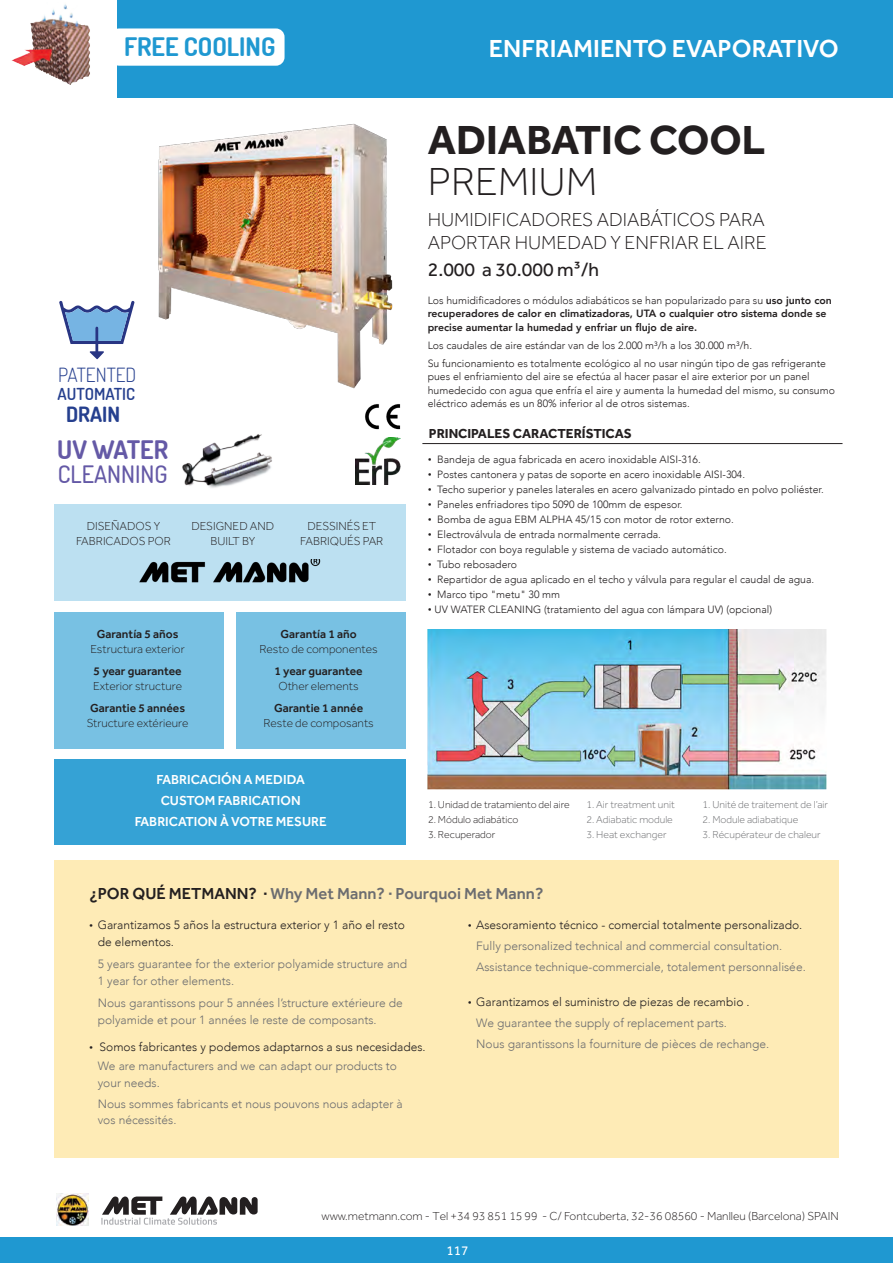
<style>
.page{position:relative;width:893px;height:1263px;background:#fff}
.page>*{position:absolute;margin:0;border:0;box-sizing:border-box;transform-origin:0 0}
.t1{font:700 42px "Effra";color:#231f20}
.t2{font:300 40.5px "Effra";color:#231f20}
.t3{font:500 25.5px "Effra";color:#fff}
.t4{font:700 25.5px "Dosis";color:#1f98d1}
.t5{font:700 25.5px "Dosis";color:#6459a6}
.t6{font:500 24px "Dosis";color:#6459a6}
.t7{font:700 21px "Dosis";color:#253f8e}
.t8{font:300 19.5px/22.5px "Effra";color:#231f20}
.t9{font:19.5px "Effra";color:#231f20}
.t10{font:300 19.5px "Dosis";color:#253f8e}
.t11{font:500 16.5px "Effra";color:#6c6d70}
.t12{font:600 16.5px "Dosis";color:#253f8e}
.t13{font:500 13.5px "Effra";color:#fff}
.t14{font:700 13.5px "Effra";color:#231f20}
.t15{font:13.5px "Effra";color:#fff}
.t16{font:300 12px "Avenir";color:#6c6d70}
.t17{font:300 12px "Effra";color:#231f20}
.t18{font:300 12px "Avenir";color:#231f20}
.t19{font:500 12px "Effra";color:#231f20}
.t20{font:300 10.5px/13.5px "Avenir";color:#231f20}
.t21{font:800 10.5px/13.5px "Avenir";color:#231f20}
.t22{font:300 10.5px "Effra";color:#6c6d70}
.t23{font:300 10.5px "Effra";color:#231f20}
.s1{font-weight:300}
.s2{font-family:"Effra";font-size:12px}
.s3{color:#231f20}
.s4{font-family:"Effra"}
</style>
<div class="page">
<div style="left:0;top:1238px;width:893px;height:25px;background:#1f98d1"></div>
<div style="left:0;top:0;width:893px;height:98px;background:#1f98d1"></div>
<img style="left:56px;top:1193px;width:33px;height:33px">
<svg style="left:101px;top:1196px;width:157px;height:29px"></svg>
<img style="left:132px;top:123px;width:261px;height:266px">
<div style="left:54px;top:759px;width:351px;height:85px;background:#35a2d5"></div>
<div style="left:54px;top:504px;width:351px;height:97px;background:#bce0f1"></div>
<img style="left:139px;top:560px;width:182px;height:23px">
<div style="left:54px;top:860px;width:785px;height:298px;background:#feebb6"></div>
<div style="left:54px;top:612px;width:169px;height:136px;background:#78c1e3"></div>
<div style="left:236px;top:612px;width:169px;height:136px;background:#78c1e3"></div>
<img style="left:427px;top:629px;width:400px;height:161px">
<hr style="left:422px;top:443px;width:420px;height:1px;background:#231f20">
<img style="left:355px;top:438px;width:45px;height:46px">
<img style="left:365px;top:404px;width:36px;height:26px">
<div style="left:0;top:0;width:117px;height:102px;background:#fff"></div>
<div style="left:111px;top:28px;width:174px;height:38px;background:#fff;border-radius:9px"></div>
<img style="left:12px;top:4px;width:78px;height:81px">
<img style="left:182px;top:434px;width:90px;height:54px">
<svg style="left:59px;top:301px;width:75px;height:43px"></svg>
<hr style="left:95px;top:328px;width:3px;height:24px;background:#283583">
<svg style="left:89px;top:351px;width:15px;height:8px"></svg>
<p class="t4" style="left:124px;top:30px;width:153px">FREE COOLING</p>
<p class="t10" style="left:58px;top:362px;width:80px">PATENTED</p>
<p class="t12" style="left:58px;top:384px;width:79px">AUTOMATIC</p>
<p class="t7" style="left:66px;top:401px;width:56px">DRAIN</p>
<p class="t5" style="left:57px;top:433px;width:113px">UV WATER</p>
<p class="t6" style="left:58px;top:458px;width:111px">CLEANNING</p>
<p class="t17" style="left:87px;top:519px;width:75px">DISEÑADOS Y</p>
<p class="t17" style="left:76px;top:534px;width:96px">FABRICADOS POR</p>
<p class="t17" style="left:191px;top:519px;width:84px">DESIGNED AND</p>
<p class="t17" style="left:210px;top:534px;width:46px">BUILT BY</p>
<p class="t17" style="left:308px;top:519px;width:70px">DESSINÉS ET</p>
<p class="t17" style="left:300px;top:534px;width:85px">FABRIQUÉS PAR</p>
<p class="t19" style="left:97px;top:626px;width:83px">Garantía 5 años</p>
<p class="t17" style="left:90px;top:642px;width:96px">Estructura exterior</p>
<p class="t19" style="left:94px;top:664px;width:89px">5 year guarantee</p>
<p class="t17" style="left:93px;top:679px;width:91px">Exterior structure</p>
<p class="t19" style="left:90px;top:701px;width:96px">Garantie 5 années</p>
<p class="t17" style="left:87px;top:716px;width:103px">Structure extérieure</p>
<p class="t19" style="left:280px;top:626px;width:78px">Garantía 1 año</p>
<p class="t17" style="left:259px;top:642px;width:120px">Resto de componentes</p>
<p class="t19" style="left:275px;top:664px;width:89px">1 year guarantee</p>
<p class="t17" style="left:278px;top:679px;width:82px">Other elements</p>
<p class="t19" style="left:274px;top:701px;width:91px">Garantie 1 année</p>
<p class="t17" style="left:263px;top:716px;width:112px">Reste de composants</p>
<p class="t13" style="left:157px;top:772px;width:150px">FABRICACIÓN A MEDIDA</p>
<p class="t13" style="left:161px;top:793px;width:141px">CUSTOM FABRICATION</p>
<p class="t13" style="left:135px;top:814px;width:194px">FABRICATION À VOTRE MESURE</p>
<p class="t3" style="left:489px;top:34px;width:352px">ENFRIAMIENTO EVAPORATIVO</p>
<p class="t1" style="left:428px;top:115px;width:339px">ADIABATIC COOL</p>
<p class="t2" style="left:428px;top:158px;width:171px">PREMIUM</p>
<p class="t8" style="left:428px;top:208px;width:340px">HUMIDIFICADORES ADIABÁTICOS PARA<br>APORTAR HUMEDAD Y ENFRIAR EL AIRE</p>
<p class="t9" style="left:428px;top:258px;width:173px">2.000 a 30.000 m3/h</p>
<p class="t21" style="left:428px;top:294px;width:406px"><span class="s1">Los humidificadores o módulos adiabáticos se han popularizado para su</span> uso junto con recuperadores de calor en climatizadoras, UTA o cualquier otro sistema donde se precise aumentar la humedad y enfriar un flujo de aire.</p>
<p class="t20" style="left:428px;top:339px;width:326px">Los caudales de aire estándar van de los 2.000 m³/h a los 30.000 m³/h.</p>
<p class="t20" style="left:428px;top:357px;width:409px">Su funcionamiento es totalmente ecológico al no usar ningún tipo de gas refrigerante pues el enfriamiento del aire se efectúa al hacer pasar el aire exterior por un panel humedecido con agua que enfría el aire y aumenta la humedad del mismo, su consumo eléctrico además es un 80% inferior al de otros sistemas.</p>
<p class="t14" style="left:429px;top:425px;width:205px">PRINCIPALES CARACTERÍSTICAS</p>
<p class="t20" style="left:428px;top:453px;width:274px"><span class="s2">•</span> Bandeja de agua fabricada en acero inoxidable AISI-316.</p>
<p class="t20" style="left:428px;top:468px;width:319px"><span class="s2">•</span> Postes cantonera y patas de soporte en acero inoxidable AISI-304.</p>
<p class="t20" style="left:428px;top:483px;width:398px"><span class="s2">•</span> Techo superior y paneles laterales en acero galvanizado pintado en polvo poliéster.</p>
<p class="t20" style="left:428px;top:498px;width:256px"><span class="s2">•</span> Paneles enfriadores tipo 5090 de 100mm de espesor.</p>
<p class="t20" style="left:428px;top:513px;width:308px"><span class="s2">•</span> Bomba de agua EBM ALPHA 45/15 con motor de rotor externo.</p>
<p class="t20" style="left:428px;top:528px;width:235px"><span class="s2">•</span> Electroválvula de entrada normalmente cerrada.</p>
<p class="t20" style="left:428px;top:543px;width:301px"><span class="s2">•</span> Flotador con boya regulable y sistema de vaciado automático.</p>
<p class="t20" style="left:428px;top:558px;width:91px"><span class="s2">•</span> Tubo rebosadero</p>
<p class="t20" style="left:428px;top:573px;width:388px"><span class="s2">•</span> Repartidor de agua aplicado en el techo y válvula para regular el caudal de agua.</p>
<p class="t20" style="left:428px;top:588px;width:134px"><span class="s2">•</span> Marco tipo "metu" 30 mm</p>
<p class="t20" style="left:428px;top:603px;width:346px"><span class="s2">•</span> UV WATER CLEANING (tratamiento del agua con lámpara UV) (opcional)</p>
<p class="t23" style="left:428px;top:799px;width:143px">1. Unidad de tratamiento del aire</p>
<p class="t23" style="left:428px;top:814px;width:92px">2. Módulo adiabático</p>
<p class="t23" style="left:428px;top:829px;width:69px">3. Recuperador</p>
<p class="t22" style="left:586px;top:799px;width:90px">1. Air treatment unit</p>
<p class="t22" style="left:586px;top:814px;width:88px">2. Adiabatic module</p>
<p class="t22" style="left:586px;top:829px;width:82px">3. Heat exchanger</p>
<p class="t22" style="left:702px;top:799px;width:127px">1. Unité de traitement de l’air</p>
<p class="t22" style="left:702px;top:814px;width:97px">2. Module adiabatique</p>
<p class="t22" style="left:702px;top:829px;width:120px">3. Récupérateur de chaleur</p>
<p class="t11" style="left:89px;top:884px;width:456px"><span class="s3">¿POR QUÉ METMANN? ·</span> Why Met Mann? · Pourquoi Met Mann?</p>
<p class="t18" style="left:89px;top:918px;width:317px"><span class="s4">•</span> Garantizamos 5 años la estructura exterior y 1 año el resto</p>
<p class="t18" style="left:98px;top:935px;width:78px">de elementos.</p>
<p class="t16" style="left:98px;top:957px;width:311px">5 years guarantee for the exterior polyamide structure and</p>
<p class="t16" style="left:98px;top:974px;width:138px">1 year for other elements.</p>
<p class="t16" style="left:98px;top:996px;width:307px">Nous garantissons pour 5 années l’structure extérieure de</p>
<p class="t16" style="left:98px;top:1013px;width:280px">polyamide et pour 1 années le reste de composants.</p>
<p class="t18" style="left:89px;top:1040px;width:338px"><span class="s4">•</span> Somos fabricantes y podemos adaptarnos a sus necesidades.</p>
<p class="t16" style="left:98px;top:1059px;width:301px">We are manufacturers and we can adapt our products to</p>
<p class="t16" style="left:98px;top:1076px;width:64px">your needs.</p>
<p class="t16" style="left:98px;top:1097px;width:306px">Nous sommes fabricants et nous pouvons nous adapter à</p>
<p class="t16" style="left:98px;top:1113px;width:80px">vos nécessités.</p>
<p class="t18" style="left:468px;top:918px;width:336px"><span class="s4">•</span> Asesoramiento técnico - comercial totalmente personalizado.</p>
<p class="t16" style="left:476px;top:939px;width:307px">Fully personalized technical and commercial consultation.</p>
<p class="t16" style="left:476px;top:960px;width:331px">Assistance technique-commerciale, totalement personnalisée.</p>
<p class="t18" style="left:468px;top:995px;width:283px"><span class="s4">•</span> Garantizamos el suministro de piezas de recambio .</p>
<p class="t16" style="left:476px;top:1016px;width:252px">We guarantee the supply of replacement parts.</p>
<p class="t16" style="left:476px;top:1037px;width:295px">Nous garantissons la fourniture de pièces de rechange.</p>
<p class="t17" style="left:322px;top:1209px;width:519px">www.metmann.com - Tel +34 93 851 15 99 - C/ Fontcuberta, 32-36 08560 - Manlleu (Barcelona) SPAIN</p>
<p class="t15" style="left:446px;top:1242px;width:24px">117</p>
</div>
